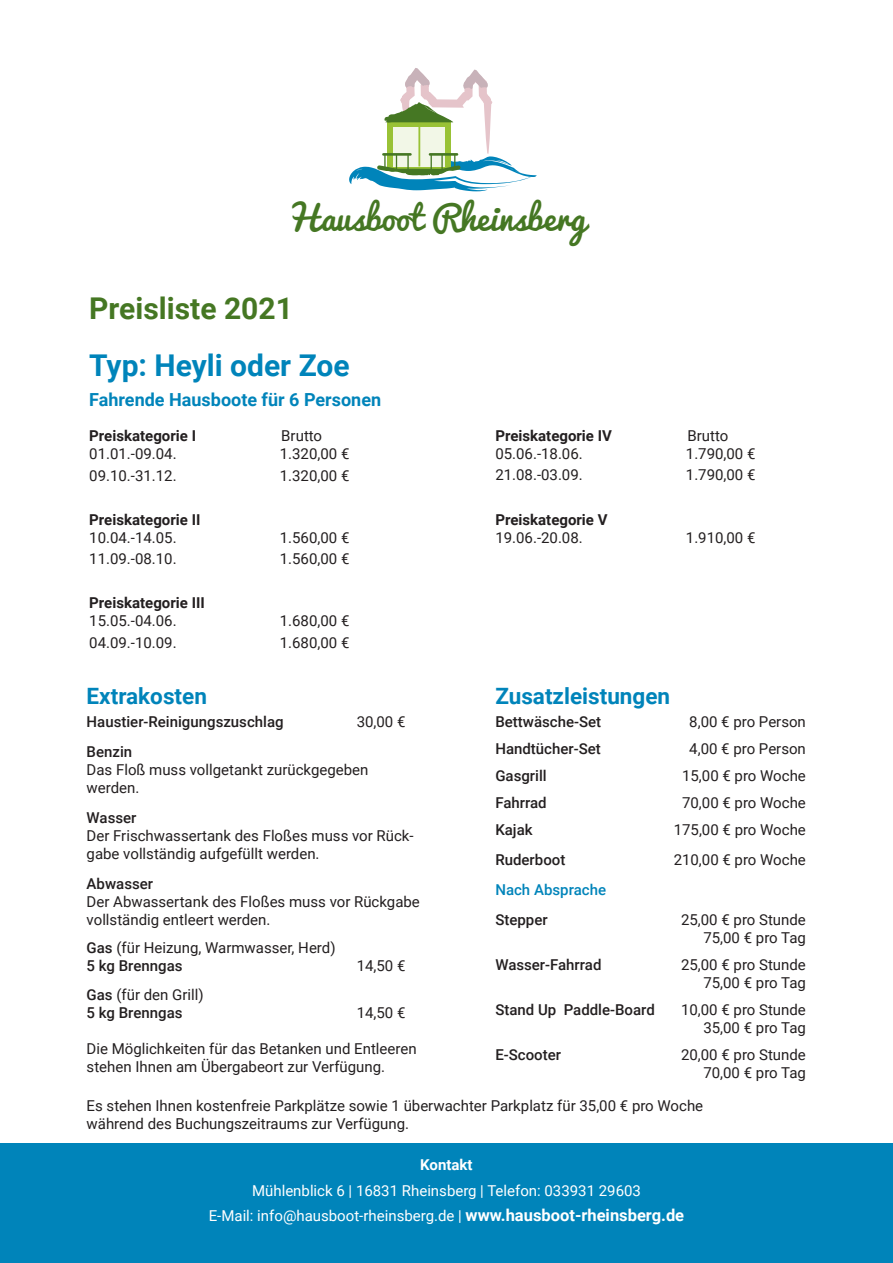
<style>
.page{position:relative;width:893px;height:1263px;background:#fff}
.page>*{position:absolute;margin:0;border:0;box-sizing:border-box;transform-origin:0 0}
.t1{font:33.45px "Pacifico";color:#457723}
.t2{font:700 30px "Roboto";color:#0084ba}
.t3{font:700 30px "Roboto";color:#457723}
.t4{font:700 22.5px "Roboto";color:#0084ba}
.t5{font:700 18px "Roboto";color:#0084ba}
.t6{font:15px/18px "Roboto";color:#231f20}
.t7{font:500 15px/18px "Roboto";color:#231f20}
.t8{font:15px/25.5px "Roboto";color:#fff;text-align:center}
.t9{font:700 15px "Roboto";color:#231f20}
.t10{font:500 15px "Roboto";color:#0084ba}
.t11{font:700 15px "Roboto";color:#fff}
.s1{font-weight:500}
.s2{font-weight:400}
.s3{font-weight:700;font-size:16.5px}
</style>
<div class="page">
<div style="left:0;top:1144px;width:893px;height:119px;background:#0084ba"></div>
<svg style="left:349px;top:68px;width:188px;height:123px"></svg>
<h1 class="t1" style="left:287px;top:200px;width:301px">Hausboot Rheinsberg</h1>
<h2 class="t3" style="left:89px;top:287px;width:205px">Preisliste 2021</h2>
<h2 class="t2" style="left:89px;top:344px;width:262px">Typ: Heyli oder Zoe</h2>
<p class="t5" style="left:89px;top:387px;width:293px">Fahrende Hausboote für 6 Personen</p>
<p class="t9" style="left:89px;top:425px;width:108px">Preiskategorie I</p>
<p class="t6" style="left:281px;top:426px;width:42px">Brutto</p>
<p class="t6" style="left:89px;top:444px;width:89px">01.01.-09.04.</p>
<p class="t6" style="left:280px;top:444px;width:71px">1.320,00 €</p>
<p class="t6" style="left:89px;top:466px;width:89px">09.10.-31.12.</p>
<p class="t6" style="left:280px;top:466px;width:71px">1.320,00 €</p>
<p class="t9" style="left:89px;top:509px;width:113px">Preiskategorie II</p>
<p class="t6" style="left:89px;top:528px;width:89px">10.04.-14.05.</p>
<p class="t6" style="left:280px;top:528px;width:71px">1.560,00 €</p>
<p class="t6" style="left:89px;top:549px;width:89px">11.09.-08.10.</p>
<p class="t6" style="left:280px;top:549px;width:71px">1.560,00 €</p>
<p class="t9" style="left:89px;top:592px;width:117px">Preiskategorie III</p>
<p class="t6" style="left:89px;top:611px;width:89px">15.05.-04.06.</p>
<p class="t6" style="left:280px;top:611px;width:71px">1.680,00 €</p>
<p class="t6" style="left:89px;top:633px;width:89px">04.09.-10.09.</p>
<p class="t6" style="left:280px;top:633px;width:71px">1.680,00 €</p>
<p class="t9" style="left:495px;top:425px;width:118px">Preiskategorie IV</p>
<p class="t6" style="left:687px;top:426px;width:42px">Brutto</p>
<p class="t6" style="left:495px;top:444px;width:89px">05.06.-18.06.</p>
<p class="t6" style="left:686px;top:444px;width:71px">1.790,00 €</p>
<p class="t6" style="left:495px;top:466px;width:89px">21.08.-03.09.</p>
<p class="t6" style="left:686px;top:466px;width:71px">1.790,00 €</p>
<p class="t9" style="left:495px;top:509px;width:114px">Preiskategorie V</p>
<p class="t6" style="left:495px;top:528px;width:89px">19.06.-20.08.</p>
<p class="t6" style="left:686px;top:528px;width:71px">1.910,00 €</p>
<h3 class="t4" style="left:87px;top:680px;width:122px">Extrakosten</h3>
<p class="t7" style="left:87px;top:712px;width:198px">Haustier-Reinigungszuschlag</p>
<p class="t6" style="left:357px;top:712px;width:50px">30,00 €</p>
<p class="t7" style="left:87px;top:742px;width:47px">Benzin</p>
<p class="t6" style="left:87px;top:760px;width:283px">Das Floß muss vollgetankt zurückgegeben werden.</p>
<p class="t7" style="left:87px;top:808px;width:51px">Wasser</p>
<p class="t6" style="left:87px;top:826px;width:329px">Der Frischwassertank des Floßes muss vor Rück&shy;gabe vollständig aufgefüllt werden.</p>
<p class="t7" style="left:87px;top:874px;width:68px">Abwasser</p>
<p class="t6" style="left:87px;top:892px;width:335px">Der Abwassertank des Floßes muss vor Rückgabe vollständig entleert werden.</p>
<p class="t6" style="left:87px;top:938px;width:250px"><span class="s1">Gas</span> (für Heizung, Warmwasser, Herd)<br><span class="s1">5 kg Brenngas</span></p>
<h3 class="t4" style="left:495px;top:680px;width:176px">Zusatzleistungen</h3>
<p class="t7" style="left:495px;top:712px;width:107px">Bettwäsche-Set</p>
<p class="t6" style="left:689px;top:712px;width:118px">8,00 € pro Person</p>
<p class="t7" style="left:495px;top:739px;width:107px">Handtücher-Set</p>
<p class="t6" style="left:689px;top:739px;width:118px">4,00 € pro Person</p>
<p class="t7" style="left:495px;top:766px;width:53px">Gasgrill</p>
<p class="t6" style="left:682px;top:766px;width:125px">15,00 € pro Woche</p>
<p class="t7" style="left:495px;top:793px;width:53px">Fahrrad</p>
<p class="t6" style="left:682px;top:793px;width:125px">70,00 € pro Woche</p>
<p class="t7" style="left:495px;top:820px;width:39px">Kajak</p>
<p class="t6" style="left:674px;top:820px;width:134px">175,00 € pro Woche</p>
<p class="t7" style="left:495px;top:850px;width:72px">Ruderboot</p>
<p class="t6" style="left:674px;top:850px;width:134px">210,00 € pro Woche</p>
<p class="t10" style="left:495px;top:879px;width:112px">Nach Absprache</p>
<p class="t7" style="left:495px;top:910px;width:54px">Stepper</p>
<p class="t6" style="left:681px;top:910px;width:126px;text-align:right">25,00 € pro Stunde<br>75,00 € pro Tag</p>
<p class="t7" style="left:495px;top:955px;width:108px">Wasser-Fahrrad</p>
<p class="t6" style="left:681px;top:955px;width:126px;text-align:right">25,00 € pro Stunde<br>75,00 € pro Tag</p>
<p class="t7" style="left:495px;top:1000px;width:161px">Stand Up Paddle-Board</p>
<p class="t6" style="left:681px;top:1000px;width:126px;text-align:right">10,00 € pro Stunde<br>35,00 € pro Tag</p>
<p class="t7" style="left:495px;top:1045px;width:67px">E-Scooter</p>
<p class="t6" style="left:681px;top:1045px;width:126px;text-align:right">20,00 € pro Stunde<br>70,00 € pro Tag</p>
<p class="t6" style="left:87px;top:1095px;width:618px">Es stehen Ihnen kostenfreie Parkplätze sowie 1 überwachter Parkplatz für 35,00 € pro Woche während des Buchungszeitraums zur Verfügung.</p>
<p class="t6" style="left:357px;top:956px;width:50px">14,50 €</p>
<p class="t7" style="left:87px;top:985px;width:119px">Gas <span class="s2">(für den Grill)<br></span>5 kg Brenngas</p>
<p class="t6" style="left:357px;top:1003px;width:50px">14,50 €</p>
<p class="t6" style="left:87px;top:1039px;width:331px">Die Möglichkeiten für das Betanken und Entleeren stehen Ihnen am Übergabeort zur Verfügung.</p>
<p class="t11" style="left:420px;top:1154px;width:54px">Kontakt</p>
<p class="t8" style="left:209px;top:1177px;width:477px">Mühlenblick 6 | 16831 Rheinsberg | Telefon: 033931 29603<br>E-Mail: info@hausboot-rheinsberg.de | <span class="s3">www.hausboot-rheinsberg.de</span></p>
</div>
